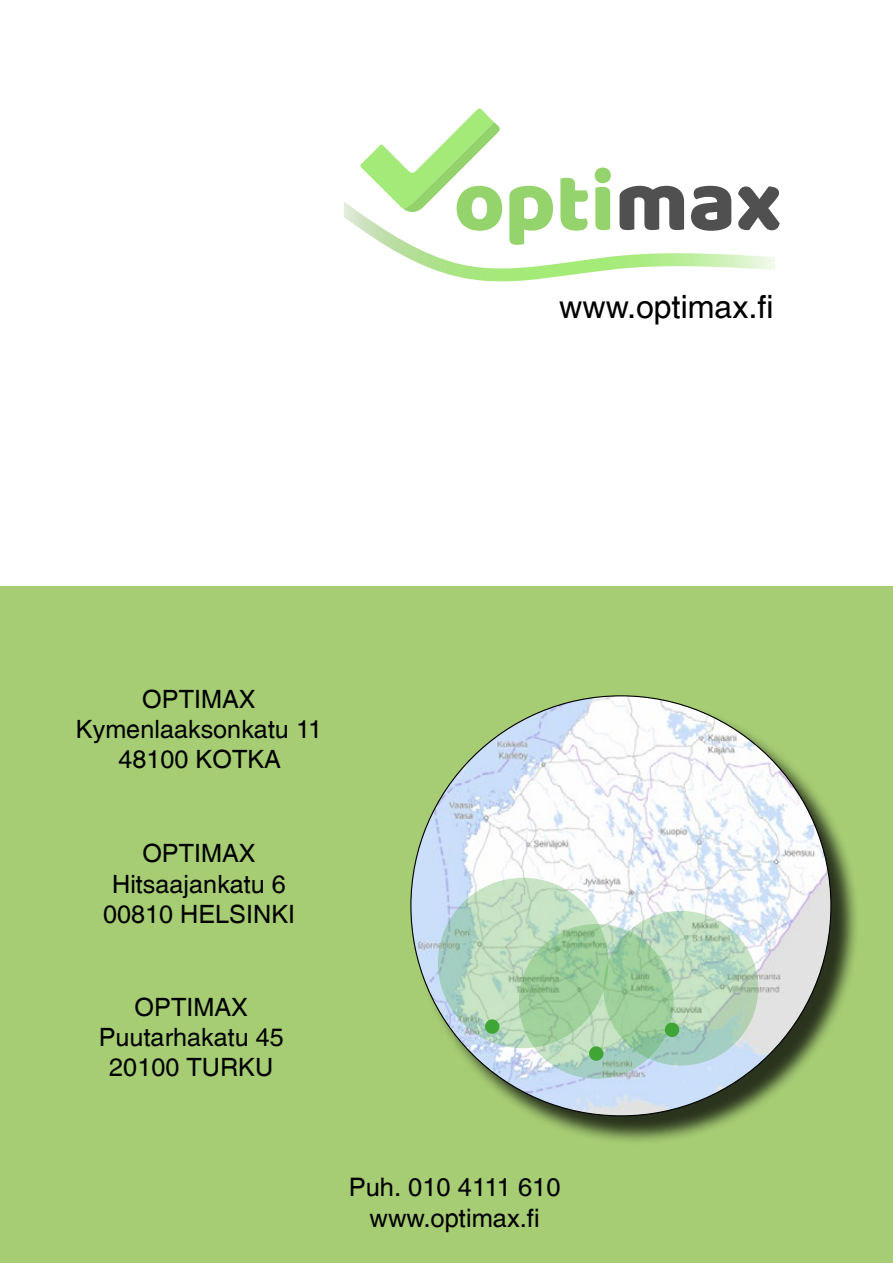
<style>
.page{position:relative;width:893px;height:1263px;background:#fff}
.page>*{position:absolute;margin:0;border:0;box-sizing:border-box;transform-origin:0 0}
.t1{font:87px "Baloo";color:#95d46c}
.t2{font:32.1px "Switzerland Plain";color:#000}
.t3{font:25.5px/30.6px "Switzerland Plain";color:#000;text-align:center}
.t4{font:25.2px/30.3px "Switzerland Plain";color:#000;text-align:center}
.s1{color:#505050}
</style>
<div class="page">
<div style="left:0;top:587px;width:893px;height:676px;background:#a6cd74"></div>
<div style="left:414px;top:699px;width:446px;height:445px;background:#000;opacity:.75"></div>
<img style="left:411px;top:696px;width:420px;height:420px;border-radius:210px">
<svg style="left:438px;top:878px;width:170px;height:170px;background:#b9d9be"></svg>
<svg style="left:519px;top:924px;width:155px;height:155px;background:#a2cea4"></svg>
<svg style="left:603px;top:911px;width:155px;height:154px;background:#a9d1af"></svg>
<svg style="left:344px;top:108px;width:431px;height:174px"></svg>
<h1 class="t1" style="left:454px;top:148px;width:329px">opti<span class="s1">max</span></h1>
<p class="t2" style="left:559px;top:288px;width:216px">www.optimax.fi</p>
<p class="t4" style="left:76px;top:683px;width:248px">OPTIMAX<br>Kymenlaaksonkatu 11<br>48100 KOTKA</p>
<p class="t4" style="left:103px;top:838px;width:194px">OPTIMAX<br>Hitsaajankatu 6<br>00810 HELSINKI</p>
<p class="t4" style="left:99px;top:992px;width:187px">OPTIMAX<br>Puutarhakatu 45<br>20100 TURKU</p>
<p class="t3" style="left:349px;top:1172px;width:213px">Puh. 010 4111 610 www.optimax.fi</p>
</div>
